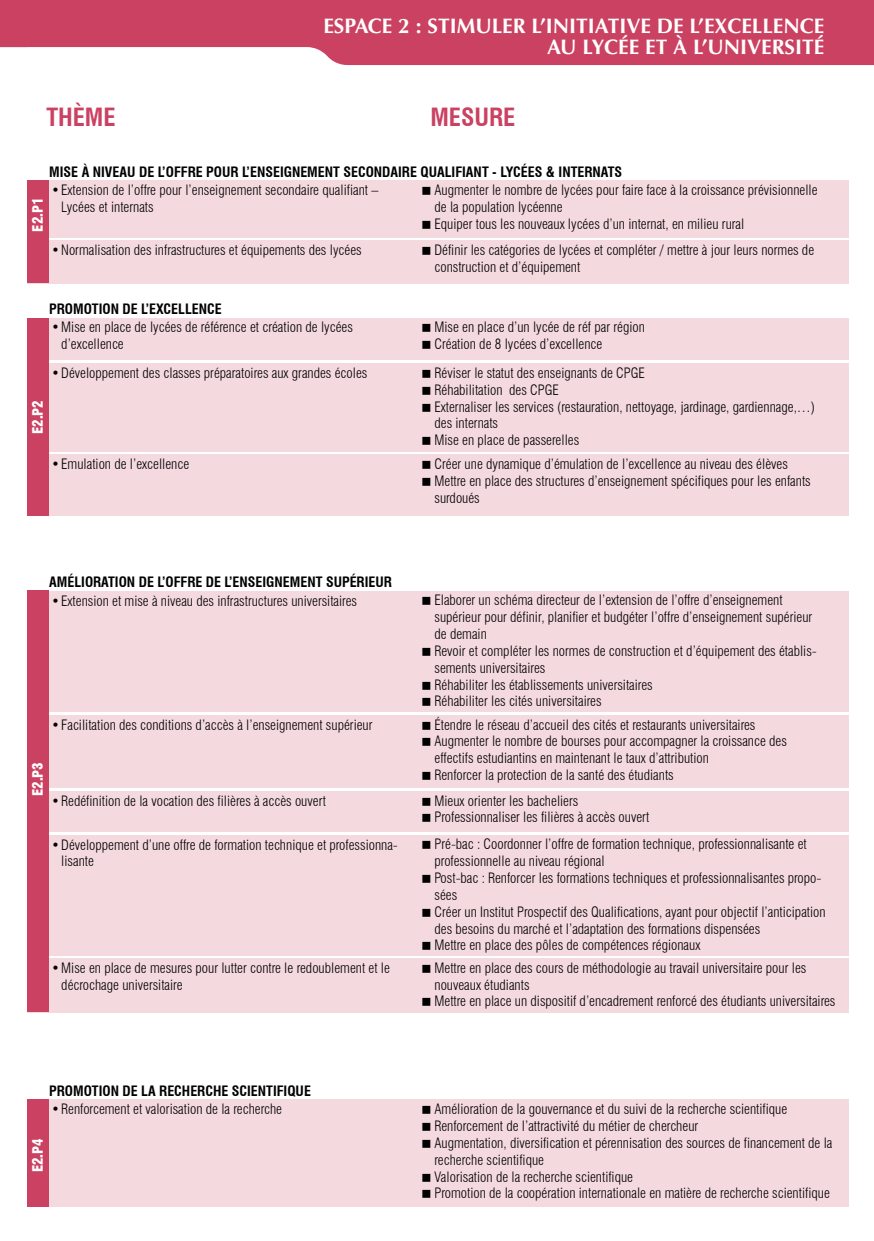
<style>
.page{position:relative;width:874px;height:1241px;background:#fff}
.page>*{position:absolute;margin:0;border:0;box-sizing:border-box;transform-origin:0 0}
.t1{font:700 condensed 24.5px "Swiss 721 BT";color:#cb4162}
.t2{font:700 21px/21px "Optima";color:#fff}
.t3{font:300 condensed 14px/16.8px "Swiss 721 BT";color:#000}
.t4{font:700 condensed 14px "Swiss 721 BT";color:#000}
.t5{font:900 condensed 14px "Swiss 721 BT";color:#fff}
</style>
<div class="page">
<svg style="left:0;top:0;width:873px;height:65px;fill:#cb4162"></svg>
<div style="left:27px;top:180px;width:821px;height:58px;background:#f4d9df"></div>
<div style="left:27px;top:318px;width:821px;height:41px;background:#f4d9df"></div>
<div style="left:27px;top:454px;width:821px;height:62px;background:#f4d9df"></div>
<div style="left:27px;top:590px;width:821px;height:121px;background:#f4d9df"></div>
<div style="left:27px;top:1099px;width:821px;height:107px;background:#f4d9df"></div>
<div style="left:27px;top:363px;width:821px;height:88px;background:#f4d9df"></div>
<div style="left:27px;top:714px;width:821px;height:73px;background:#f4d9df"></div>
<div style="left:27px;top:790px;width:821px;height:41px;background:#f4d9df"></div>
<div style="left:27px;top:834px;width:821px;height:121px;background:#f4d9df"></div>
<div style="left:27px;top:957px;width:821px;height:55px;background:#f4d9df"></div>
<div style="left:27px;top:240px;width:821px;height:44px;background:#f4d9df"></div>
<div style="left:27px;top:180px;width:21px;height:103px;background:#cb4162"></div>
<div style="left:27px;top:318px;width:21px;height:197px;background:#cb4162"></div>
<div style="left:27px;top:590px;width:21px;height:421px;background:#cb4162"></div>
<div style="left:27px;top:1099px;width:21px;height:107px;background:#cb4162"></div>
<h2 class="t2" style="left:323px;top:15px;width:23px">ESPACE</h2>
<h2 class="t2" style="left:547px;top:15px;width:278px;text-indent:-149px">2 : STIMULER L’INITIATIVE DE L’EXCELLENCE<br>AU LYCÉE ET À L’UNIVERSITÉ</h2>
<h1 class="t1" style="left:46px;top:103px;width:71px">THÈME</h1>
<h1 class="t1" style="left:430px;top:103px;width:86px">MESURE</h1>
<p class="t4" style="left:49px;top:163px;width:574px">MISE À NIVEAU DE L’OFFRE POUR L’ENSEIGNEMENT SECONDAIRE QUALIFIANT - LYCÉES &amp; INTERNATS</p>
<p class="t5" style="left:29px;top:231px;width:36px;rotate:-90deg">E2.P1</p>
<p class="t3" style="left:61px;top:182px;width:318px;text-indent:-10px">• Extension de l’offre pour l’enseignement secondaire qualifiant –<br>Lycées et internats</p>
<p class="t3" style="left:51px;top:242px;width:312px">• Normalisation des infrastructures et équipements des lycées</p>
<p class="t4" style="left:49px;top:301px;width:174px">PROMOTION DE L’EXCELLENCE</p>
<p class="t3" style="left:61px;top:319px;width:293px;text-indent:-10px">• Mise en place de lycées de référence et création de lycées d’excellence</p>
<p class="t5" style="left:29px;top:434px;width:36px;rotate:-90deg">E2.P2</p>
<p class="t3" style="left:51px;top:364px;width:317px">• Développement des classes préparatoires aux grandes écoles</p>
<p class="t3" style="left:51px;top:456px;width:139px">• Emulation de l’excellence</p>
<p class="t4" style="left:49px;top:573px;width:344px">AMÉLIORATION DE L’OFFRE DE L’ENSEIGNEMENT SUPÉRIEUR</p>
<p class="t3" style="left:51px;top:592px;width:307px">• Extension et mise à niveau des infrastructures universitaires</p>
<p class="t3" style="left:51px;top:716px;width:322px">• Facilitation des conditions d’accès à l’enseignement supérieur</p>
<p class="t5" style="left:29px;top:796px;width:36px;rotate:-90deg">E2.P3</p>
<p class="t3" style="left:51px;top:792px;width:276px">• Redéfinition de la vocation des filières à accès ouvert</p>
<p class="t3" style="left:61px;top:835px;width:338px;text-indent:-10px">• Développement d’une offre de formation technique et professionna&shy;lisante</p>
<p class="t3" style="left:61px;top:959px;width:330px;text-indent:-10px">• Mise en place de mesures pour lutter contre le redoublement et le décrochage universitaire</p>
<p class="t4" style="left:49px;top:1082px;width:263px">PROMOTION DE LA RECHERCHE SCIENTIFIQUE</p>
<p class="t5" style="left:29px;top:1172px;width:36px;rotate:-90deg">E2.P4</p>
<p class="t3" style="left:51px;top:1100px;width:232px">• Renforcement et valorisation de la recherche</p>
<p class="t3" style="left:434px;top:181px;width:384px">Augmenter le nombre de lycées pour faire face à la croissance prévisionnelle de la population lycéenne<br>Equiper tous les nouveaux lycées d’un internat, en milieu rural</p>
<p class="t3" style="left:434px;top:242px;width:381px">Définir les catégories de lycées et compléter / mettre à jour leurs normes de construction et d’équipement</p>
<p class="t3" style="left:434px;top:319px;width:212px">Mise en place d’un lycée de réf par région<br>Création de 8 lycées d’excellence</p>
<p class="t3" style="left:434px;top:364px;width:382px">Réviser le statut des enseignants de CPGE<br>Réhabilitation des CPGE<br>Externaliser les services (restauration, nettoyage, jardinage, gardiennage,…) des internats<br>Mise en place de passerelles</p>
<p class="t3" style="left:434px;top:456px;width:377px">Créer une dynamique d’émulation de l’excellence au niveau des élèves<br>Mettre en place des structures d’enseignement spécifiques pour les enfants surdoués</p>
<p class="t3" style="left:434px;top:592px;width:383px">Elaborer un schéma directeur de l’extension de l’offre d’enseignement supérieur pour définir, planifier et budgéter l’offre d’enseignement supérieur de demain<br>Revoir et compléter les normes de construction et d’équipement des établis&shy;sements universitaires<br>Réhabiliter les établissements universitaires<br>Réhabiliter les cités universitaires</p>
<p class="t3" style="left:434px;top:716px;width:354px">Étendre le réseau d’accueil des cités et restaurants universitaires Augmenter le nombre de bourses pour accompagner la croissance des effectifs estudiantins en maintenant le taux d’attribution<br>Renforcer la protection de la santé des étudiants</p>
<p class="t3" style="left:434px;top:792px;width:216px">Mieux orienter les bacheliers<br>Professionnaliser les filières à accès ouvert</p>
<p class="t3" style="left:434px;top:835px;width:392px">Pré-bac : Coordonner l’offre de formation technique, professionnalisante et professionnelle au niveau régional<br>Post-bac : Renforcer les formations techniques et professionnalisantes propo&shy;sées<br>Créer un Institut Prospectif des Qualifications, ayant pour objectif l’anticipation des besoins du marché et l’adaptation des formations dispensées<br>Mettre en place des pôles de compétences régionaux</p>
<p class="t3" style="left:434px;top:959px;width:402px">Mettre en place des cours de méthodologie au travail universitaire pour les nouveaux étudiants<br>Mettre en place un dispositif d’encadrement renforcé des étudiants universitaires</p>
<p class="t3" style="left:434px;top:1100px;width:399px">Amélioration de la gouvernance et du suivi de la recherche scientifique Renforcement de l’attractivité du métier de chercheur<br>Augmentation, diversification et pérennisation des sources de financement de la recherche scientifique<br>Valorisation de la recherche scientifique<br>Promotion de la coopération internationale en matière de recherche scientifique</p>
</div>
